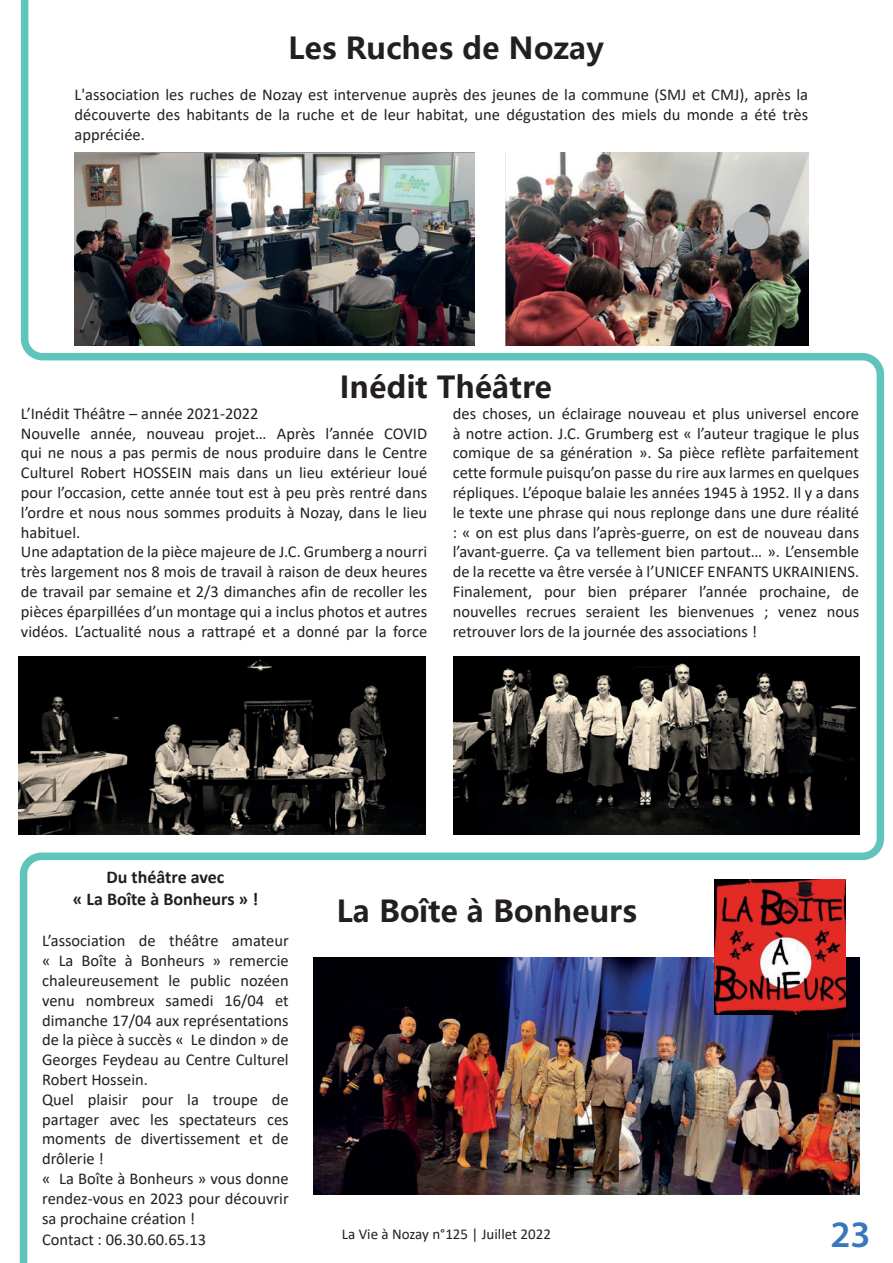
<style>
.page{position:relative;width:893px;height:1263px;background:#fff}
.page>*{position:absolute;margin:0;border:0;box-sizing:border-box;transform-origin:0 0}
.t1{font:600 37.5px "Myriad Pro";color:#3677bd}
.t2{font:700 30px "Microsoft Ya Hei UI";color:#231f20}
.t3{font:700 18px/21.6px "Calibri";color:#231f20;text-align:center}
.t4{font:16.5px/19.8px "Calibri";color:#231f20;text-align:justify}
.t5{font:15px "Calibri";color:#231f20}
</style>
<div class="page">
<img style="left:18px;top:0;width:867px;height:1263px">
<h2 class="t2" style="left:288px;top:27px;width:317px">Les Ruches de Nozay</h2>
<p class="t4" style="left:75px;top:84px;width:735px">L'association les ruches de Nozay est intervenue auprès des jeunes de la commune (SMJ et CMJ), après la découverte des habitants de la ruche et de leur habitat, une dégustation des miels du monde a été très appréciée.</p>
<h2 class="t2" style="left:339px;top:366px;width:214px">Inédit Théâtre</h2>
<p class="t4" style="left:21px;top:403px;width:408px;text-align:left">L’Inédit Théâtre – année 2021-2022<br>Nouvelle année, nouveau projet… Après l’année COVID qui ne nous a pas permis de nous produire dans le Centre Culturel Robert HOSSEIN mais dans un lieu extérieur loué pour l’occasion, cette année tout est à peu près rentré dans l’ordre et nous nous sommes produits à Nozay, dans le lieu habituel.<br>Une adaptation de la pièce majeure de J.C. Grumberg a nourri très largement nos 8 mois de travail à raison de deux heures de travail par semaine et 2/3 dimanches afin de recoller les pièces éparpillées d’un montage qui a inclus photos et autres vidéos. L’actualité nous a rattrapé et a donné par la force</p>
<p class="t4" style="left:453px;top:403px;width:408px">des choses, un éclairage nouveau et plus universel encore à notre action. J.C. Grumberg est « l’auteur tragique le plus comique de sa génération ». Sa pièce reflète parfaitement cette formule puisqu’on passe du rire aux larmes en quelques répliques. L’époque balaie les années 1945 à 1952. Il y a dans le texte une phrase qui nous replonge dans une dure réalité : « on est plus dans l’après-guerre, on est de nouveau dans l’avant-guerre. Ça va tellement bien partout… ». L’ensemble de la recette va être versée à l’UNICEF ENFANTS UKRAINIENS.<br>Finalement, pour bien préparer l’année prochaine, de nouvelles recrues seraient les bienvenues ; venez nous retrouver lors de la journée des associations !</p>
<p class="t3" style="left:73px;top:866px;width:187px">Du théâtre avec<br>« La Boîte à Bonheurs » !</p>
<p class="t4" style="left:42px;top:930px;width:248px;text-align:left">L’association de théâtre amateur « La Boîte à Bonheurs » remercie chaleureusement le public nozéen venu nombreux samedi 16/04 et dimanche 17/04 aux représentations de la pièce à succès « Le dindon » de<br>Georges Feydeau au Centre Culturel<br>Robert Hossein.<br>Quel plaisir pour la troupe de partager avec les spectateurs ces moments de divertissement et de drôlerie !<br>« La Boîte à Bonheurs » vous donne rendez-vous en 2023 pour découvrir sa prochaine création !</p>
<p class="t4" style="left:42px;top:1229px;width:165px">Contact : 06.30.60.65.13</p>
<h2 class="t2" style="left:336px;top:890px;width:302px">La Boîte à Bonheurs</h2>
<p class="t5" style="left:342px;top:1223px;width:211px">La Vie à Nozay n°125 | Juillet 2022</p>
<h1 class="t1" style="left:830px;top:1211px;width:42px">23</h1>
</div>
